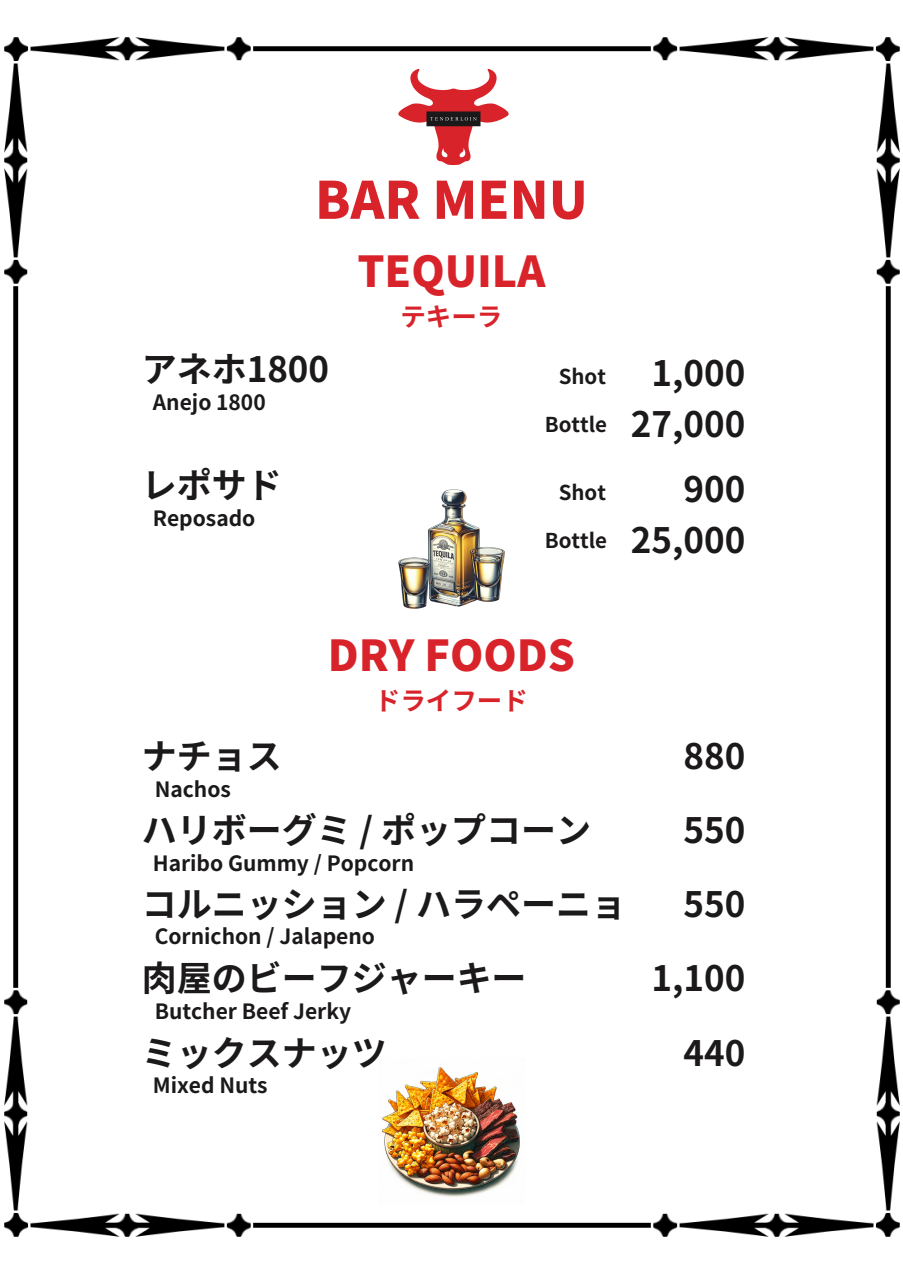
<style>
.page{position:relative;width:903px;height:1275px;background:#fff}
.page>*{position:absolute;margin:0;border:0;box-sizing:border-box;transform-origin:0 0}
.t1{font:900 51.27px "Noto Sans JP";color:#d8232a}
.t2{font:900 42.52px "Noto Sans JP";color:#d8232a}
.t3{font:700 35px "Noto Sans JP";color:#1b1919}
.t4{font:700 25.55px "Noto Sans JP";color:#d8232a}
.t5{font:700 21px "Noto Sans JP";color:#1b1919}
.t6{font:700 20.47px "Noto Sans JP";color:#1b1919}
</style>
<div class="page">
<img style="left:4px;top:37px;width:896px;height:1200px">
<img style="left:390px;top:58px;width:122px;height:126px">
<img style="left:380px;top:479px;width:143px;height:143px">
<img style="left:378px;top:1057px;width:147px;height:147px">
<p class="t1" style="left:315px;top:159px;width:274px">BAR MENU</p>
<p class="t2" style="left:357px;top:237px;width:190px">TEQUILA</p>
<p class="t3" style="left:142px;top:342px;width:189px">アネホ1800</p>
<p class="t5" style="left:153px;top:385px;width:114px">Anejo 1800</p>
<p class="t3" style="left:142px;top:458px;width:141px">レポサド</p>
<p class="t5" style="left:153px;top:501px;width:104px">Reposado</p>
<p class="t4" style="left:400px;top:297px;width:103px">テキーラ</p>
<p class="t6" style="left:559px;top:360px;width:49px">Shot</p>
<p class="t3" style="left:651px;top:345px;width:95px">1,000</p>
<p class="t6" style="left:545px;top:408px;width:64px">Bottle</p>
<p class="t3" style="left:631px;top:396px;width:116px">27,000</p>
<p class="t6" style="left:559px;top:476px;width:49px">Shot</p>
<p class="t3" style="left:683px;top:461px;width:63px">900</p>
<p class="t6" style="left:545px;top:524px;width:64px">Bottle</p>
<p class="t3" style="left:631px;top:512px;width:116px">25,000</p>
<p class="t2" style="left:328px;top:621px;width:249px">DRY FOODS</p>
<p class="t4" style="left:375px;top:680px;width:154px">ドライフード</p>
<p class="t3" style="left:142px;top:728px;width:141px">ナチョス</p>
<p class="t3" style="left:683px;top:728px;width:63px">880</p>
<p class="t5" style="left:155px;top:772px;width:78px">Nachos</p>
<p class="t3" style="left:142px;top:802px;width:451px">ハリボーグミ / ポップコーン</p>
<p class="t3" style="left:683px;top:802px;width:63px">550</p>
<p class="t3" style="left:142px;top:876px;width:486px">コルニッション / ハラペーニョ</p>
<p class="t3" style="left:683px;top:876px;width:63px">550</p>
<p class="t3" style="left:142px;top:950px;width:386px">肉屋のビーフジャーキー</p>
<p class="t3" style="left:651px;top:950px;width:95px">1,100</p>
<p class="t3" style="left:142px;top:1025px;width:246px">ミックスナッツ</p>
<p class="t3" style="left:683px;top:1025px;width:63px">440</p>
<p class="t5" style="left:153px;top:846px;width:263px">Haribo Gummy / Popcorn</p>
<p class="t5" style="left:155px;top:920px;width:222px">Cornichon / Jalapeno</p>
<p class="t5" style="left:155px;top:994px;width:198px">Butcher Beef Jerky</p>
<p class="t5" style="left:153px;top:1068px;width:116px">Mixed Nuts</p>
</div>
